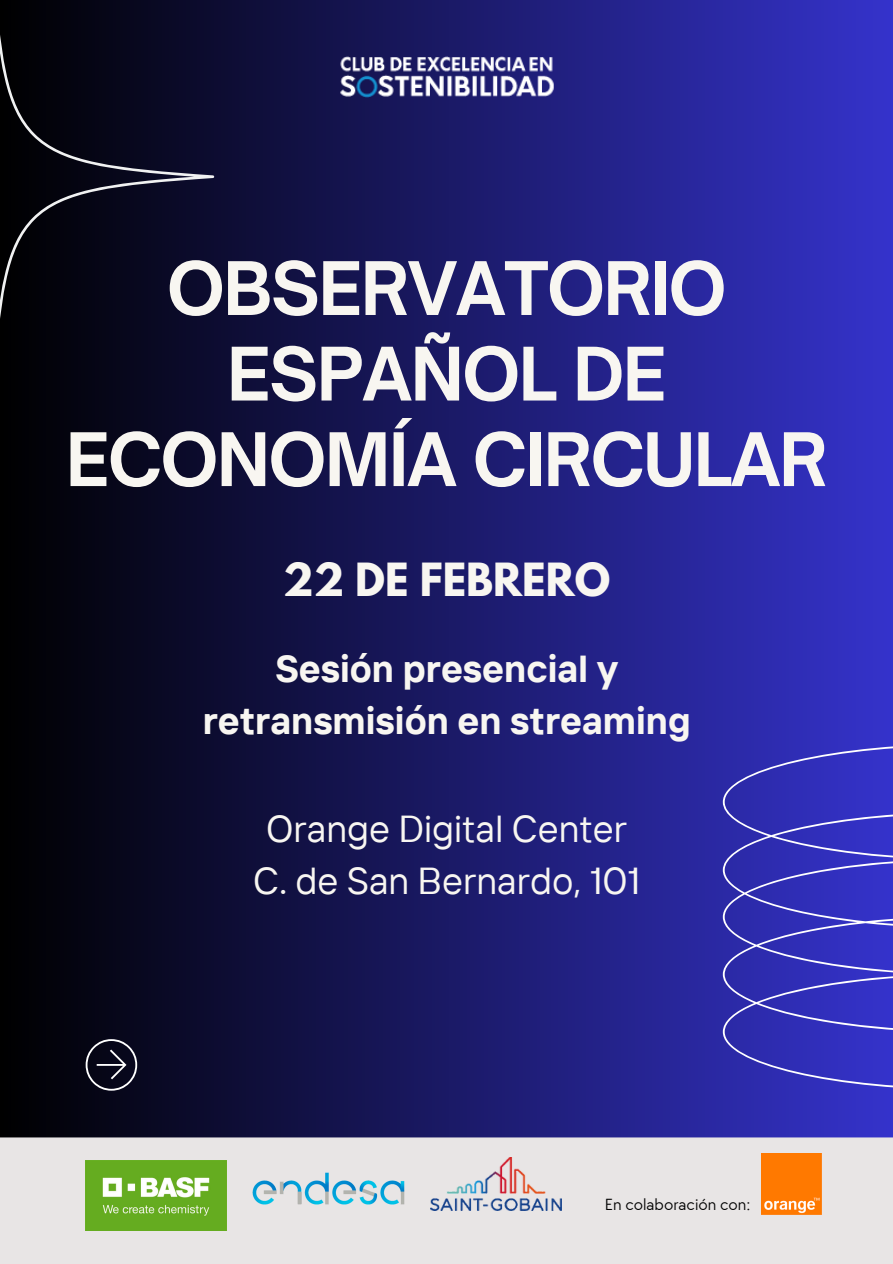
<style>
.page{position:relative;width:893px;height:1264px;background:#fff}
.page>*{position:absolute;margin:0;border:0;box-sizing:border-box;transform-origin:0 0}
.t1{font:700 70.5px/85.5px "Open Sauce One";letter-spacing:-.02em;color:#f8f6f1;text-align:center}
.t2{font:700 40.5px "League Spartan";color:#f8f6f1}
.t3{font:700 37.5px/51.8px "TT Interphases";color:#f8f6f1;text-align:center}
.t4{font:37.5px/51.8px "TT Interphases";color:#f8f6f1;text-align:center}
.t5{font:16.65px "TT Chocolates";color:#000}
</style>
<div class="page">
<div style="left:0;top:0;width:892px;height:1263px;background:linear-gradient(to right,#000,#3532cb)"></div>
<svg style="left:0;top:0;width:214px;height:399px;background:#09091b"></svg>
<svg style="left:86px;top:1039px;width:51px;height:51px;background:#2d2d3c"></svg>
<svg style="left:722px;top:743px;width:170px;height:347px;background:#3a38bb"></svg>
<img style="left:336px;top:56px;width:221px;height:43px">
<div style="left:0;top:1137px;width:892px;height:126px;background:#e8e5e5"></div>
<img style="left:86px;top:1160px;width:140px;height:70px">
<img style="left:250px;top:1151px;width:156px;height:87px">
<img style="left:431px;top:1157px;width:130px;height:53px">
<img style="left:761px;top:1153px;width:60px;height:60px">
<p class="t1" style="left:66px;top:245px;width:763px">OBSERVATORIO<br>ESPAÑOL DE<br>ECONOMÍA CIRCULAR</p>
<h1 class="t2" style="left:283px;top:559px;width:328px">22 DE FEBRERO</h1>
<h2 class="t3" style="left:203px;top:642px;width:489px">Sesión presencial y retransmisión en streaming</h2>
<p class="t4" style="left:253px;top:802px;width:388px">Orange Digital Center<br>C. de San Bernardo, 101</p>
<p class="t5" style="left:604px;top:1194px;width:147px">En colaboración con:</p>
</div>
